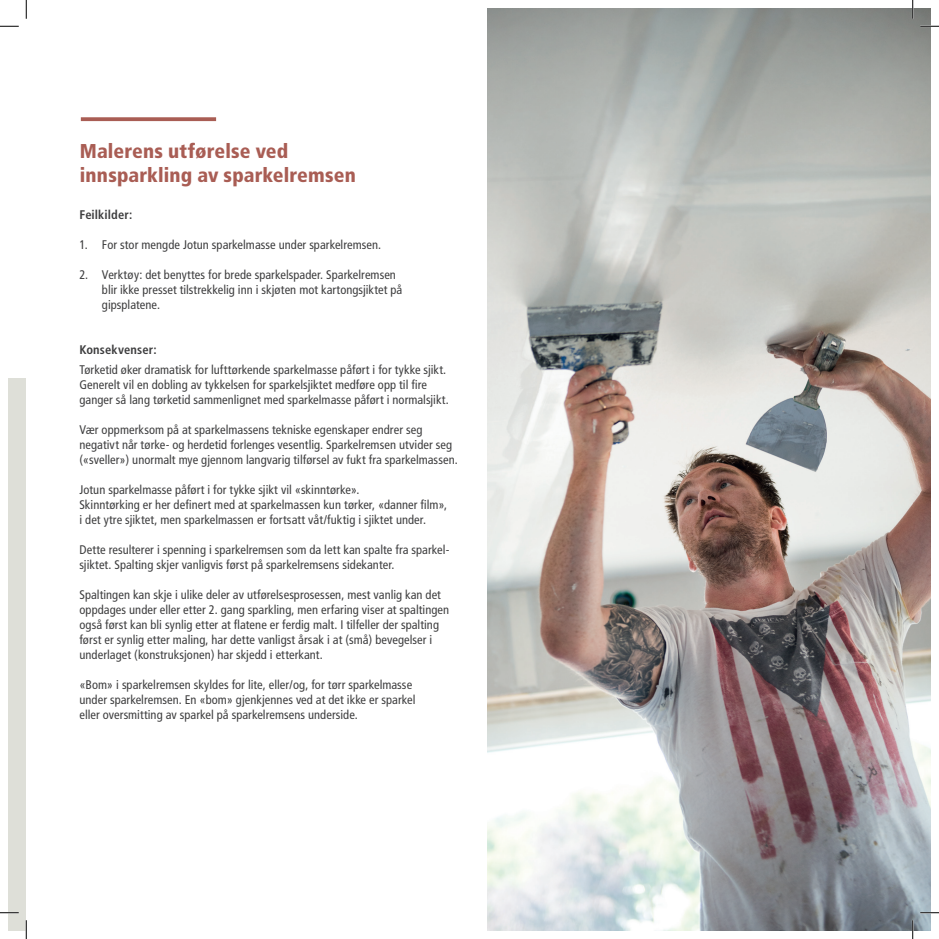
<style>
.page{position:relative;width:939px;height:939px;background:#fff}
.page>*{position:absolute;margin:0;border:0;box-sizing:border-box;transform-origin:0 0}
.Mellomtittel_13_pkt{font:900 condensed 20px/24px "Frutiger";letter-spacing:.005em;color:#a95d54}
.Brødtekst_9_12pkt{font:condensed 12.5px/15px "Frutiger";letter-spacing:.005em;color:#3e3e3f}
.Brødtekst_9_12pkt-2{font:700 condensed 12.5px "Frutiger";letter-spacing:.01em;color:#3e3e3f}
</style>
<div class="page">
<div style="left:9px;top:378px;width:17px;height:552px;background:#dedfd8"></div>
<svg style="left:81px;top:117px;width:135px;height:4px"></svg>
<img style="left:487px;top:9px;width:443px;height:921px">
<svg style="left:0;top:25px;width:19px;height:2px"></svg>
<svg style="left:920px;top:25px;width:18px;height:2px"></svg>
<svg style="left:0;top:911px;width:19px;height:2px"></svg>
<svg style="left:920px;top:911px;width:18px;height:2px"></svg>
<svg style="left:25px;top:0;width:2px;height:19px"></svg>
<svg style="left:25px;top:920px;width:2px;height:18px"></svg>
<svg style="left:911px;top:0;width:2px;height:19px"></svg>
<svg style="left:911px;top:920px;width:2px;height:18px"></svg>
<p class="Mellomtittel_13_pkt" style="left:80px;top:138px;width:277px">Malerens utførelse ved innsparkling av sparkelremsen</p>
<p class="Brødtekst_9_12pkt-2" style="left:79px;top:207px;width:54px">Feilkilder:</p>
<p class="Brødtekst_9_12pkt" style="left:79px;top:237px;width:303px">1. For stor mengde Jotun sparkelmasse under sparkelremsen.</p>
<p class="Brødtekst_9_12pkt" style="left:102px;top:267px;width:302px;text-indent:-22px">2. Verktøy: det benyttes for brede sparkelspader. Sparkelremsen blir ikke presset tilstrekkelig inn i skjøten mot kartongsjiktet på gipsplatene.</p>
<p class="Brødtekst_9_12pkt-2" style="left:79px;top:342px;width:79px">Konsekvenser:</p>
<p class="Brødtekst_9_12pkt" style="left:79px;top:362px;width:371px">Tørketid øker dramatisk for lufttørkende sparkelmasse påført i for tykke sjikt.<br>Generelt vil en dobling av tykkelsen for sparkelsjiktet medføre opp til fire ganger så lang tørketid sammenlignet med sparkelmasse påført i normalsjikt.</p>
<p class="Brødtekst_9_12pkt" style="left:79px;top:422px;width:380px">Vær oppmerksom på at sparkelmassens tekniske egenskaper endrer seg negativt når tørke- og herdetid forlenges vesentlig. Sparkelremsen utvider seg («sveller») unormalt mye gjennom langvarig tilførsel av fukt fra sparkelmassen.</p>
<p class="Brødtekst_9_12pkt" style="left:79px;top:482px;width:281px">Jotun sparkelmasse påført i for tykke sjikt vil «skinntørke».</p>
<p class="Brødtekst_9_12pkt" style="left:79px;top:497px;width:369px">Skinntørking er her definert med at sparkelmassen kun tørker, «danner film», i det ytre sjiktet, men sparkelmassen er fortsatt våt/fuktig i sjiktet under.</p>
<p class="Brødtekst_9_12pkt" style="left:79px;top:542px;width:370px">Dette resulterer i spenning i sparkelremsen som da lett kan spalte fra sparkel&shy;sjiktet. Spalting skjer vanligvis først på sparkelremsens sidekanter.</p>
<p class="Brødtekst_9_12pkt" style="left:79px;top:587px;width:371px">Spaltingen kan skje i ulike deler av utførelsesprosessen, mest vanlig kan det oppdages under eller etter 2. gang sparkling, men erfaring viser at spaltingen også først kan bli synlig etter at flatene er ferdig malt. I tilfeller der spalting først er synlig etter maling, har dette vanligst årsak i at (små) bevegelser i underlaget (konstruksjonen) har skjedd i etterkant.</p>
<p class="Brødtekst_9_12pkt" style="left:79px;top:677px;width:337px">«Bom» i sparkelremsen skyldes for lite, eller/og, for tørr sparkelmasse under sparkelremsen. En «bom» gjenkjennes ved at det ikke er sparkel eller oversmitting av sparkel på sparkelremsens underside.</p>
</div>
